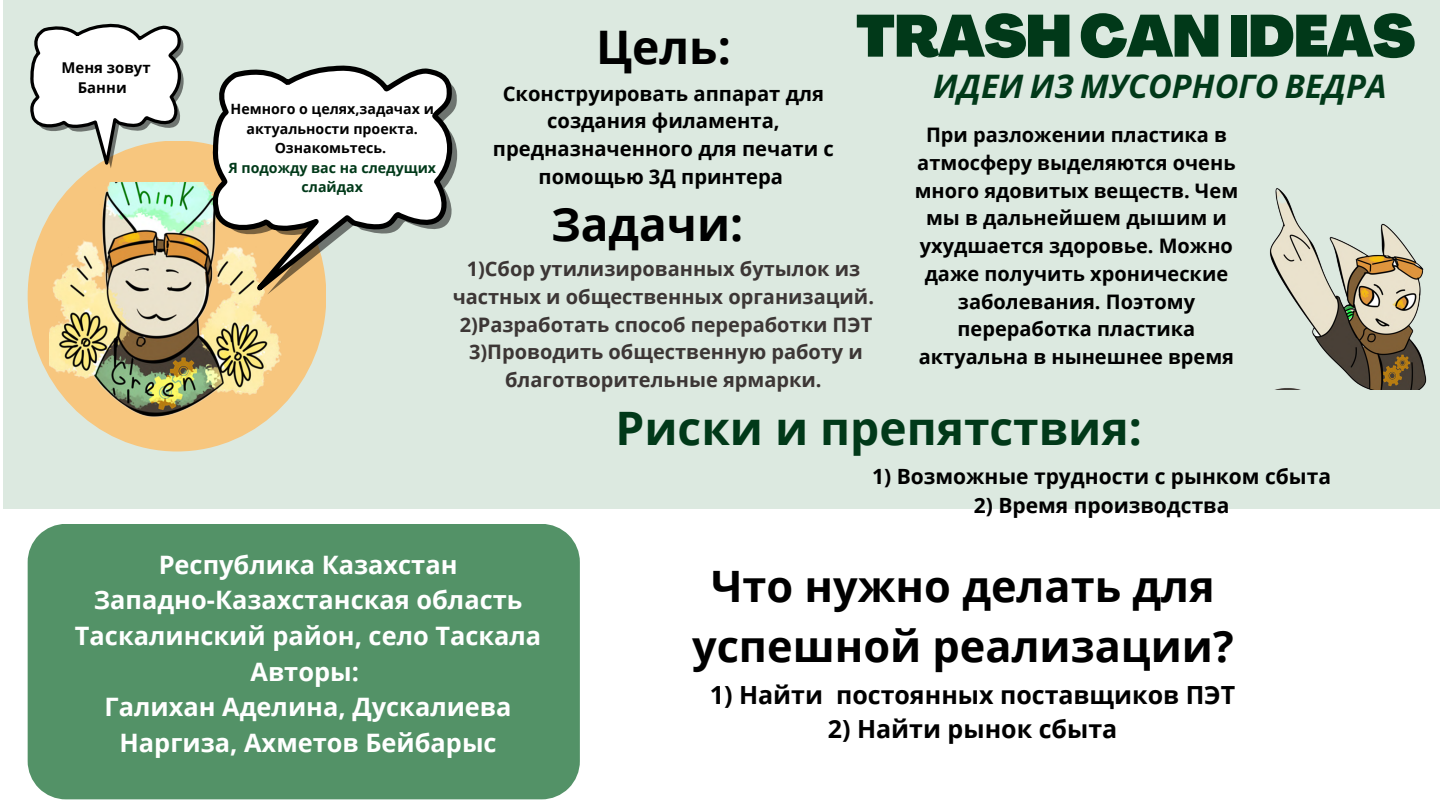
<style>
.page{position:relative;width:1440px;height:810px;background:#fff}
.page>*{position:absolute;margin:0;border:0;box-sizing:border-box;transform-origin:0 0}
.t1{font:900 58.3px "Agrandir";letter-spacing:-.025em;color:#013919}
.t2{font:700 46.3px "Open Sans";color:#000}
.t3{font:700 46.1px "Open Sans";color:#013919}
.t4{font:700 46px "Open Sans";color:#000}
.t5{font:700 43.3px/60px "Open Sans";color:#000;text-align:center}
.t6{font:italic 700 32.6px "Noto Sans";color:#013919}
.t7{font:700 25.4px/35.5px "Open Sans";color:#fff;text-align:center}
.t8{font:700 25px "Open Sans";color:#000}
.t9{font:700 21px "Open Sans";color:#000}
.t10{font:700 20.2px/27.8px "Open Sans";color:#000;text-align:center}
.t11{font:700 20px/27.8px "Open Sans";color:#000;text-align:center}
.t12{font:700 20px/27.8px "Open Sans";color:#3c3635;text-align:center}
.t13{font:700 14.9px/20.4px "Open Sans";color:#000;text-align:center}
.t14{font:700 14.2px/19.5px "Open Sans";color:#000;text-align:center}
.t15{font:700 14.2px/19.5px "Open Sans";color:#013919;text-align:center}
</style>
<div class="page">
<div style="left:3px;top:0;width:1437px;height:509px;background:#dce9e0"></div>
<div style="left:28px;top:141px;width:298px;height:311px;background:#f7c67e;border-radius:50%"></div>
<img style="left:1269px;top:188px;width:158px;height:202px">
<img style="left:49px;top:182px;width:237px;height:236px">
<svg style="left:210px;top:65px;width:245px;height:230px"></svg>
<svg style="left:30px;top:23px;width:154px;height:145px"></svg>
<div style="left:28px;top:524px;width:552px;height:275px;background:#539267"></div>
<p class="t13" style="left:62px;top:57px;width:91px">Меня зовут<br>Банни</p>
<p class="t14" style="left:231px;top:99px;width:205px">Немного о целях,задачах и актуальности проекта.<br>Ознакомьтесь.</p>
<p class="t15" style="left:228px;top:157px;width:209px">Я подожду вас на следущих слайдах</p>
<p class="t1" style="left:856px;top:13px;width:561px">TRASHCANIDEAS</p>
<p class="t6" style="left:933px;top:63px;width:455px">ИДЕИ ИЗ МУСОРНОГО ВЕДРА</p>
<p class="t2" style="left:596px;top:14px;width:136px">Цель:</p>
<p class="t10" style="left:493px;top:79px;width:342px">Сконструировать аппарат для создания филамента, предназначенного для печати с помощью 3Д принтера</p>
<p class="t11" style="left:915px;top:121px;width:325px">При разложении пластика в атмосферу выделяются очень много ядовитых веществ. Чем мы в дальнейшем дышим и ухудшается здоровье. Можно даже получить хронические заболевания. Поэтому переработка пластика актуальна в нынешнее время</p>
<p class="t4" style="left:551px;top:192px;width:194px">Задачи:</p>
<p class="t12" style="left:453px;top:254px;width:423px">1)Сбор утилизированных бутылок из частных и общественных организаций.</p>
<p class="t12" style="left:460px;top:310px;width:414px">2)Разработать способ переработки ПЭТ</p>
<p class="t12" style="left:469px;top:338px;width:395px">3)Проводить общественную работу и благотворительные ярмарки.</p>
<p class="t3" style="left:615px;top:396px;width:528px">Риски и препятствия:</p>
<p class="t9" style="left:872px;top:461px;width:460px">1) Возможные трудности с рынком сбыта</p>
<p class="t9" style="left:974px;top:490px;width:257px">2) Время производства</p>
<p class="t7" style="left:159px;top:546px;width:300px">Республика Казахстан</p>
<p class="t7" style="left:94px;top:582px;width:430px">Западно-Казахстанская область</p>
<p class="t7" style="left:75px;top:617px;width:468px">Таскалинский район, село Таскала</p>
<p class="t7" style="left:251px;top:653px;width:110px">Авторы:</p>
<p class="t7" style="left:105px;top:688px;width:408px">Галихан Аделина, Дускалиева<br>Наргиза, Ахметов Бейбарыс</p>
<p class="t5" style="left:692px;top:555px;width:543px">Что нужно делать для успешной реализации?</p>
<p class="t8" style="left:710px;top:677px;width:527px">1) Найти постоянных поставщиков ПЭТ</p>
<p class="t8" style="left:828px;top:711px;width:291px">2) Найти рынок сбыта</p>
</div>
